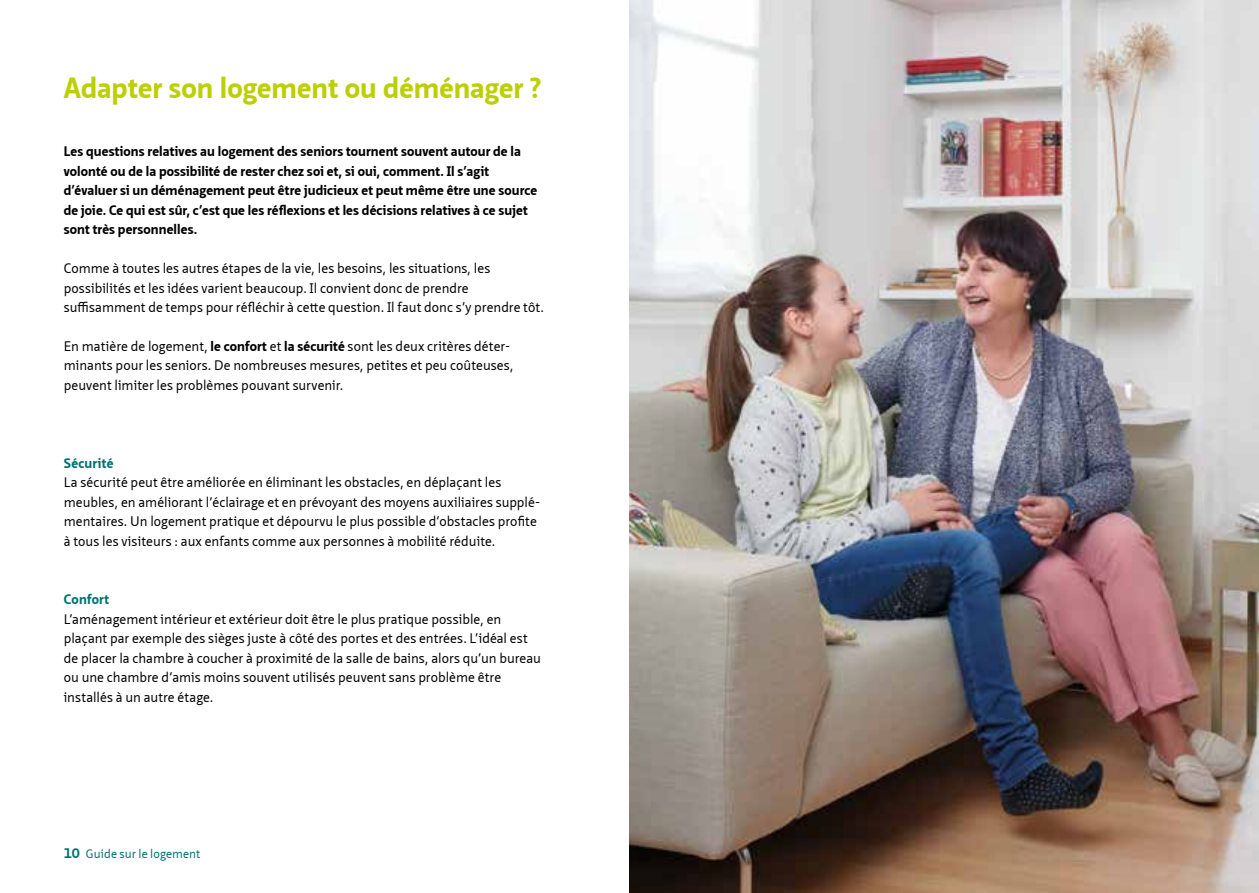
<style>
.page{position:relative;width:1259px;height:893px;background:#fff}
.page>*{position:absolute;margin:0;border:0;box-sizing:border-box;transform-origin:0 0}
.t1{font:700 28.5px "Neue Sans Pro";color:#bccf00}
.t2{font:13.5px/19.5px "Neue Sans Pro";letter-spacing:.005em;color:#000}
.t3{font:700 13.5px/19.5px "Neue Sans Pro";letter-spacing:.01em;color:#000}
.t4{font:700 13.5px "Neue Sans Pro";letter-spacing:.02em;color:#007270}
.t5{font:12px "Neue Sans Pro";letter-spacing:.005em;color:#007270}
.s1{font-weight:700}
.s2{font-weight:700;font-size:13.5px}
</style>
<div class="page">
<img style="left:629px;top:0;width:630px;height:893px">
<h1 class="t1" style="left:64px;top:69px;width:479px">Adapter son logement ou déménager ?</h1>
<p class="t3" style="left:64px;top:141px;width:475px">Les questions relatives au logement des seniors tournent souvent autour de la volonté ou de la possibilité de rester chez soi et, si oui, comment. Il s’agit d’évaluer si un déménagement peut être judicieux et peut même être une source de joie. Ce qui est sûr, c’est que les réflexions et les décisions relatives à ce sujet sont très personnelles.</p>
<p class="t2" style="left:64px;top:258px;width:481px">Comme à toutes les autres étapes de la vie, les besoins, les situations, les possibilités et les idées varient beaucoup. Il convient donc de prendre suffisamment de temps pour réfléchir à cette question. Il faut donc s’y prendre tôt.</p>
<p class="t2" style="left:64px;top:336px;width:451px">En matière de logement, <span class="s1">le confort</span> et <span class="s1">la sécurité</span> sont les deux critères déter&shy;minants pour les seniors. De nombreuses mesures, petites et peu coûteuses, peuvent limiter les problèmes pouvant survenir.</p>
<p class="t4" style="left:64px;top:454px;width:51px">Sécurité</p>
<p class="t2" style="left:64px;top:473px;width:478px">La sécurité peut être améliorée en éliminant les obstacles, en déplaçant les meubles, en améliorant l’éclairage et en prévoyant des moyens auxiliaires supplé&shy;mentaires. Un logement pratique et dépourvu le plus possible d’obstacles profite à tous les visiteurs : aux enfants comme aux personnes à mobilité réduite.</p>
<p class="t4" style="left:64px;top:591px;width:47px">Confort</p>
<p class="t2" style="left:64px;top:609px;width:479px">L’aménagement intérieur et extérieur doit être le plus pratique possible, en plaçant par exemple des sièges juste à côté des portes et des entrées. L’idéal est de placer la chambre à coucher à proximité de la salle de bains, alors qu’un bureau ou une chambre d’amis moins souvent utilisés peuvent sans problème être installés à un autre étage.</p>
<p class="t5" style="left:64px;top:846px;width:138px"><span class="s2">10</span> Guide sur le logement</p>
</div>
